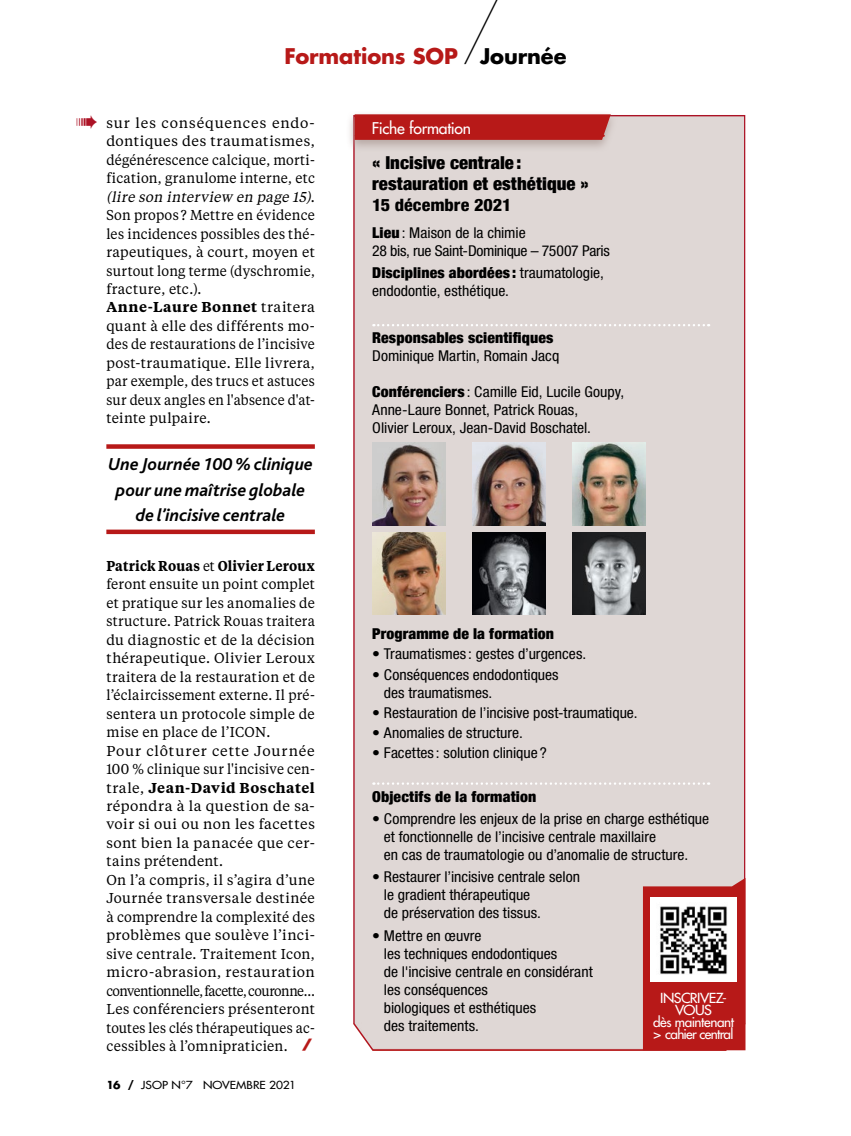
<style>
.page{position:relative;width:851px;height:1136px;background:#fff}
.page>*{position:absolute;margin:0;border:0;box-sizing:border-box;transform-origin:0 0}
.t1{font:italic 300 condensed 93px "Futura Std";color:#000;scale:.26 1}
.t2{font:700 21px "Futura Std";letter-spacing:-.005em;color:#b71918}
.t3{font:700 21px "Futura Std";letter-spacing:-.005em;color:#000}
.t4{font:italic 700 18px/25.5px "Bliss";color:#000;text-align:center}
.t5{font:900 condensed 17.85px/21px "Helvetica Neue";letter-spacing:.005em;color:#000;scale:1.05 1}
.t6{font:800 condensed 17.1px "Helvetica Neue LT Std";color:#000;scale:1.05 1}
.t7{font:500 15.75px "Futura Std";letter-spacing:-.015em;color:#fff}
.t8{font:condensed 15px/18px "Helvetica Neue LT Std";color:#000;scale:1.05 1}
.t9{font:900 condensed 15px "Helvetica Neue";letter-spacing:.01em;color:#000;scale:1.05 1}
.t10{font:14.25px/18.5px "Tiempos Text";letter-spacing:.02em;color:#000;scale:.92 1}
.t11{font:14.25px/18.5px "Tiempos Text";letter-spacing:.02em;color:#000}
.t12{font:500 13.5px/12px "Futura Std";letter-spacing:-.04em;color:#fff;text-align:center;scale:1.07 1}
.t13{font:500 10.8px "Futura Std";color:#000;scale:1.11 1}
.s1{font-style:italic}
.s2{font-weight:600}
.s3{font-weight:600;font-style:italic;font-size:13.5px;color:#b71918}
.s4{font-weight:700}
.s5{font-family:"Helvetica Neue";font-weight:900}
.s6{font-family:"Helvetica Neue LT Std";font-weight:400}
</style>
<div class="page">
<svg style="left:106px;top:444px;width:209px;height:4px"></svg>
<div style="left:106px;top:529px;width:209px;height:5px;background:#b71918"></div>
<div style="left:353px;top:115px;width:393px;height:936px;background:#dfd7d5"></div>
<svg style="left:642px;top:877px;width:103px;height:173px;background:#bc2f2e"></svg>
<div style="left:346px;top:110px;width:272px;height:43px;background:#aa9893;opacity:.75"></div>
<svg style="left:354px;top:114px;width:256px;height:26px;background:#b81e1d"></svg>
<svg style="left:373px;top:324px;width:336px;height:2px"></svg>
<svg style="left:373px;top:782px;width:336px;height:2px"></svg>
<img style="left:372px;top:443px;width:73px;height:82px">
<img style="left:572px;top:443px;width:73px;height:82px">
<img style="left:472px;top:532px;width:73px;height:82px">
<img style="left:472px;top:443px;width:73px;height:82px">
<img style="left:372px;top:532px;width:73px;height:82px">
<img style="left:572px;top:532px;width:74px;height:82px">
<img style="left:650px;top:897px;width:86px;height:84px">
<h1 class="t1" style="left:472px;top:-45px;width:45px">/</h1>
<h2 class="t3" style="left:480px;top:42px;width:88px">Journée</h2>
<h2 class="t2" style="left:284px;top:42px;width:175px">Formations SOP</h2>
<p class="t11" style="left:106px;top:113px;width:210px">sur les conséquences endo&shy;dontiques des traumatismes, dégénérescence calcique, morti&shy;fication, granulome interne, etc <span class="s1">(lire son interview en page 15)</span>.<br>Son propos ? Mettre en évidence les incidences possibles des thé&shy;rapeutiques, à court, moyen et surtout long terme (dyschromie, fracture, etc.).<br><span class="s2">Anne-Laure Bonnet</span> traitera quant à elle des différents mo&shy;des de restaurations de l’incisive post-traumatique. Elle livrera, par exemple, des trucs et astuces sur deux angles en l'absence d'at&shy;teinte pulpaire.</p>
<p class="t4" style="left:108px;top:452px;width:206px">Une Journée 100 % clinique pour une maîtrise globale de l’incisive centrale</p>
<p class="t10" style="left:106px;top:556px;width:231px"><span class="s2">Patrick Rouas</span> et <span class="s2">Olivier Leroux </span>feront ensuite un point complet et pratique sur les anomalies de structure. Patrick Rouas traitera du diagnostic et de la décision thérapeutique. Olivier Leroux traitera de la restauration et de l’éclaircissement externe. Il pré&shy;sentera un protocole simple de mise en place de l’ICON.<br>Pour clôturer cette Journée<br>100 % clinique sur l'incisive cen&shy;trale, <span class="s2">Jean-David Boschatel </span>répondra à la question de sa&shy;voir si oui ou non les facettes sont bien la panacée que cer&shy;tains prétendent.<br>On l’a compris, il s’agira d’une<br>Journée transversale destinée à comprendre la complexité des problèmes que soulève l’inci&shy;sive centrale. Traitement Icon, micro-abrasion, restauration conventionnelle, facette, couronne…<br>Les conférenciers présenteront toutes les clés thérapeutiques ac&shy;cessibles à l’omnipraticien. <span class="s3">/</span></p>
<p class="t13" style="left:106px;top:1078px;width:172px"><span class="s4">16 /</span> JSOP N°7 NOVEMBRE 2021</p>
<p class="t7" style="left:372px;top:118px;width:101px">Fiche formation</p>
<p class="t5" style="left:372px;top:151px;width:208px">« Incisive centrale : restauration et esthétique »</p>
<p class="t6" style="left:372px;top:194px;width:134px">15 décembre 2021</p>
<p class="t8" style="left:372px;top:223px;width:228px"><span class="s5">Lieu</span>: Maison de la chimie<br>28 bis, rue Saint-Dominique – 75007 Paris</p>
<p class="t9" style="left:372px;top:260px;width:222px">Disciplines abordées : <span class="s6">traumatologie,</span></p>
<p class="t8" style="left:372px;top:282px;width:132px">endodontie, esthétique.</p>
<p class="t9" style="left:372px;top:325px;width:174px">Responsables scientifiques</p>
<p class="t8" style="left:372px;top:346px;width:180px">Dominique Martin, Romain Jacq</p>
<p class="t8" style="left:372px;top:382px;width:241px"><span class="s5">Conférenciers</span> : Camille Eid, Lucile Goupy,<br>Anne-Laure Bonnet, Patrick Rouas,<br>Olivier Leroux, Jean-David Boschatel.</p>
<p class="t9" style="left:372px;top:621px;width:175px">Programme de la formation</p>
<p class="t8" style="left:372px;top:645px;width:205px">• Traumatismes : gestes d’urgences.</p>
<p class="t8" style="left:384px;top:665px;width:168px;text-indent:-12px">• Conséquences endodontiques des traumatismes.</p>
<p class="t8" style="left:372px;top:703px;width:254px">• Restauration de l’incisive post-traumatique.</p>
<p class="t8" style="left:372px;top:723px;width:145px">• Anomalies de structure.</p>
<p class="t8" style="left:372px;top:743px;width:168px">• Facettes : solution clinique ?</p>
<p class="t9" style="left:372px;top:784px;width:158px">Objectifs de la formation</p>
<p class="t8" style="left:384px;top:809px;width:311px;text-indent:-12px">• Comprendre les enjeux de la prise en charge esthétique et fonctionnelle de l’incisive centrale maxillaire<br>en cas de traumatologie ou d’anomalie de structure.</p>
<p class="t8" style="left:384px;top:867px;width:188px;text-indent:-12px">• Restaurer l’incisive centrale selon le gradient thérapeutique<br>de préservation des tissus.</p>
<p class="t8" style="left:384px;top:926px;width:200px;text-indent:-12px">• Mettre en œuvre<br>les techniques endodontiques<br>de l'incisive centrale en considérant les conséquences<br>biologiques et esthétiques<br>des traitements.</p>
<p class="t12" style="left:653px;top:991px;width:77px">INSCRIVEZ-<br>VOUS<br>dès maintenant &gt; cahier central</p>
</div>
